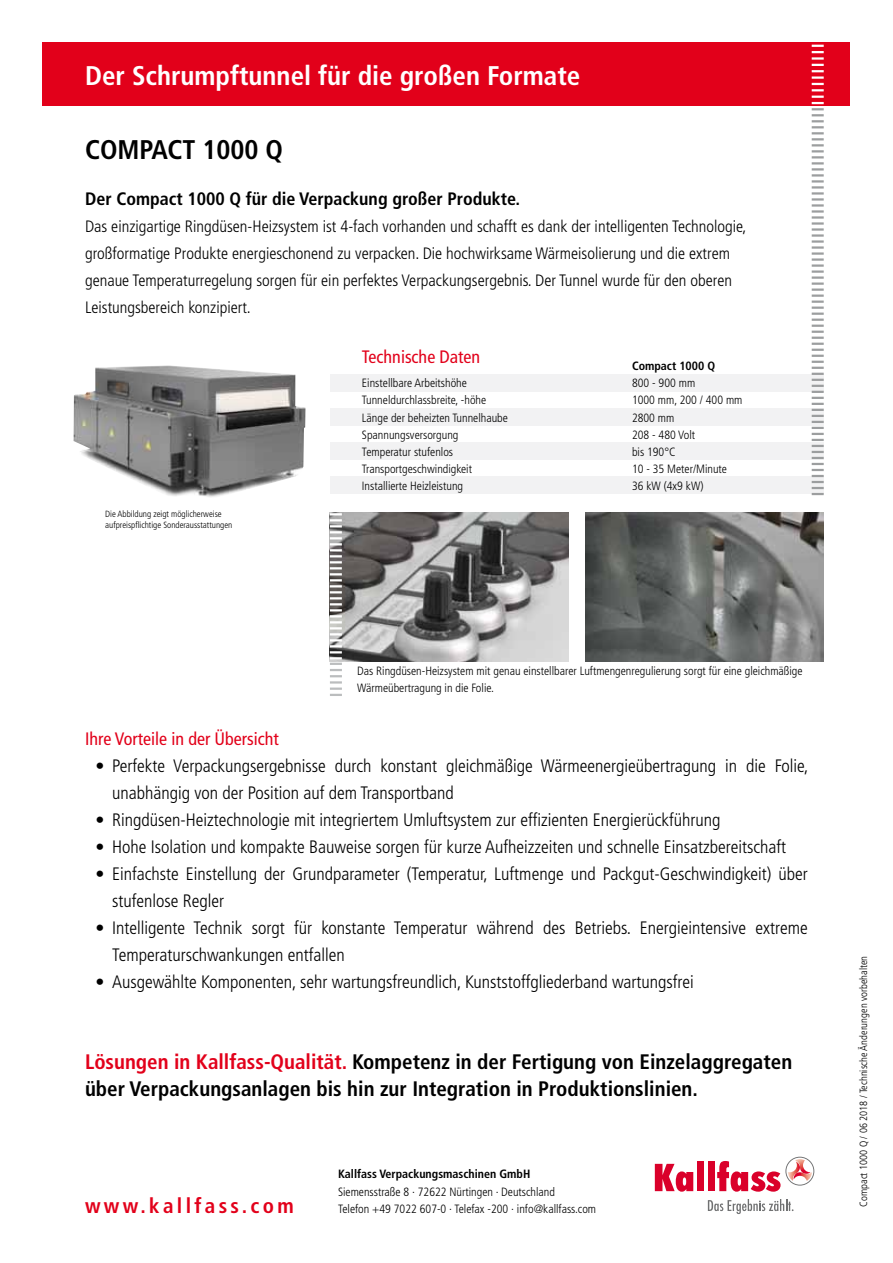
<style>
.page{position:relative;width:893px;height:1263px;background:#fff}
.page>*{position:absolute;margin:0;border:0;box-sizing:border-box;transform-origin:0 0}
.t1{font:700 condensed 27px "Frutiger LT Std";color:#fff}
.t2{font:700 condensed 27px "Frutiger LT Std";color:#000}
.t3{font:700 condensed 21px/27px "Frutiger LT Std";color:#000}
.t4{font:700 condensed 21px "Frutiger LT Std";letter-spacing:.16em;color:#e2001a}
.t5{font:300 condensed 18px/27px "Frutiger LT Std";color:#000}
.t6{font:700 condensed 18px "Frutiger LT Std";color:#000}
.t7{font:condensed 18px "Frutiger LT Std";color:#e2001a}
.t8{font:300 condensed 16.5px/27px "Frutiger LT Std";color:#000}
.t9{font:300 condensed 12px/17.1px "Frutiger LT Std";color:#000}
.t10{font:700 condensed 12px "Frutiger LT Std";color:#000}
.t11{font:300 condensed 10.5px "Frutiger LT Std";color:#000}
.t12{font:300 condensed 9px/10.8px "Frutiger LT Std";color:#000}
.s1{color:#e2001a}
</style>
<div class="page">
<img style="left:73px;top:365px;width:232px;height:132px">
<div style="left:43px;top:43px;width:807px;height:63px;background:#e2001a"></div>
<img style="left:330px;top:512px;width:238px;height:149px">
<img style="left:586px;top:512px;width:238px;height:149px">
<div style="left:330px;top:375px;width:494px;height:17px;background:#f2f2f3"></div>
<div style="left:330px;top:409px;width:494px;height:17px;background:#f2f2f3"></div>
<div style="left:330px;top:443px;width:494px;height:17px;background:#f2f2f3"></div>
<div style="left:330px;top:477px;width:494px;height:17px;background:#f2f2f3"></div>
<svg style="left:330px;top:513px;width:12px;height:183px"></svg>
<svg style="left:812px;top:45px;width:12px;height:450px"></svg>
<svg style="left:655px;top:1164px;width:38px;height:28px"></svg>
<div style="left:697px;top:1161px;width:7px;height:30px;background:#da002a"></div>
<div style="left:707px;top:1161px;width:7px;height:30px;background:#da002a"></div>
<svg style="left:717px;top:1157px;width:97px;height:35px"></svg>
<svg style="left:708px;top:1199px;width:85px;height:15px"></svg>
<h1 class="t1" style="left:85px;top:59px;width:497px">Der Schrumpftunnel für die großen Formate</h1>
<h1 class="t2" style="left:85px;top:134px;width:200px">COMPACT 1000 Q</h1>
<p class="t6" style="left:85px;top:188px;width:436px">Der Compact 1000 Q für die Verpackung großer Produkte.</p>
<p class="t8" style="left:85px;top:213px;width:663px">Das einzigartige Ringdüsen-Heizsystem ist 4-fach vorhanden und schafft es dank der intelligenten Technologie, großformatige Produkte energieschonend zu verpacken. Die hochwirksame Wärmeisolierung und die extrem genaue Temperaturregelung sorgen für ein perfektes Verpackungsergebnis. Der Tunnel wurde für den oberen Leistungsbereich konzipiert.</p>
<p class="t7" style="left:362px;top:346px;width:120px">Technische Daten</p>
<p class="t10" style="left:632px;top:359px;width:85px">Compact 1000 Q</p>
<p class="t12" style="left:105px;top:509px;width:129px">Die Abbildung zeigt möglicherweise aufpreispflichtige Sonderausstattungen</p>
<p class="t9" style="left:362px;top:375px;width:106px">Einstellbare Arbeitshöhe</p>
<p class="t9" style="left:632px;top:375px;width:65px">800 - 900 mm</p>
<p class="t9" style="left:362px;top:392px;width:126px">Tunneldurchlassbreite, -höhe</p>
<p class="t9" style="left:632px;top:392px;width:112px">1000 mm, 200 / 400 mm</p>
<p class="t9" style="left:362px;top:409px;width:147px">Länge der beheizten Tunnelhaube</p>
<p class="t9" style="left:632px;top:409px;width:44px">2800 mm</p>
<p class="t9" style="left:362px;top:426px;width:98px">Spannungsversorgung</p>
<p class="t9" style="left:632px;top:426px;width:65px">208 - 480 Volt</p>
<p class="t9" style="left:362px;top:443px;width:93px">Temperatur stufenlos</p>
<p class="t9" style="left:632px;top:443px;width:45px">bis 190°C</p>
<p class="t9" style="left:362px;top:460px;width:112px">Transportgeschwindigkeit</p>
<p class="t9" style="left:632px;top:460px;width:97px">10 - 35 Meter/Minute</p>
<p class="t9" style="left:362px;top:477px;width:103px">Installierte Heizleistung</p>
<p class="t9" style="left:632px;top:477px;width:73px">36 kW (4x9 kW)</p>
<p class="t9" style="left:357px;top:662px;width:447px">Das Ringdüsen-Heizsystem mit genau einstellbarer Luftmengenregulierung sorgt für eine gleichmäßige<br>Wärmeübertragung in die Folie.</p>
<p class="t7" style="left:85px;top:728px;width:195px">Ihre Vorteile in der Übersicht</p>
<p class="t5" style="left:112px;top:753px;width:698px;text-indent:-17px">• Perfekte Verpackungsergebnisse durch konstant gleichmäßige Wärmeenergieübertragung in die Folie, unabhängig von der Position auf dem Transportband</p>
<p class="t5" style="left:96px;top:807px;width:626px">• Ringdüsen-Heiztechnologie mit integriertem Umluftsystem zur effizienten Energierückführung</p>
<p class="t5" style="left:96px;top:834px;width:692px">• Hohe Isolation und kompakte Bauweise sorgen für kurze Aufheizzeiten und schnelle Einsatzbereitschaft</p>
<p class="t5" style="left:112px;top:861px;width:697px;text-indent:-17px">• Einfachste Einstellung der Grundparameter (Temperatur, Luftmenge und Packgut-Geschwindigkeit) über stufenlose Regler</p>
<p class="t5" style="left:112px;top:915px;width:697px;text-indent:-17px">• Intelligente Technik sorgt für konstante Temperatur während des Betriebs. Energieintensive extreme<br>Temperaturschwankungen entfallen</p>
<p class="t5" style="left:96px;top:969px;width:600px">• Ausgewählte Komponenten, sehr wartungsfreundlich, Kunststoffgliederband wartungsfrei</p>
<p class="t3" style="left:85px;top:1048px;width:709px"><span class="s1">Lösungen in Kallfass-Qualität.</span> Kompetenz in der Fertigung von Einzelaggregaten über Verpackungsanlagen bis hin zur Integration in Produktionslinien.</p>
<p class="t4" style="left:85px;top:1193px;width:210px">www.kallfass.com</p>
<p class="t10" style="left:338px;top:1167px;width:194px">Kallfass Verpackungsmaschinen GmbH</p>
<p class="t9" style="left:338px;top:1183px;width:260px">Siemensstraße 8 . 72622 Nürtingen . Deutschland<br>Telefon +49 7022 607-0 . Telefax -200 . info@kallfass.com</p>
<p class="t11" style="left:857px;top:1207px;width:252px;rotate:-90deg">Compact 1000 Q / 06 2018 / Technische Änderungen vorbehalten</p>
</div>
